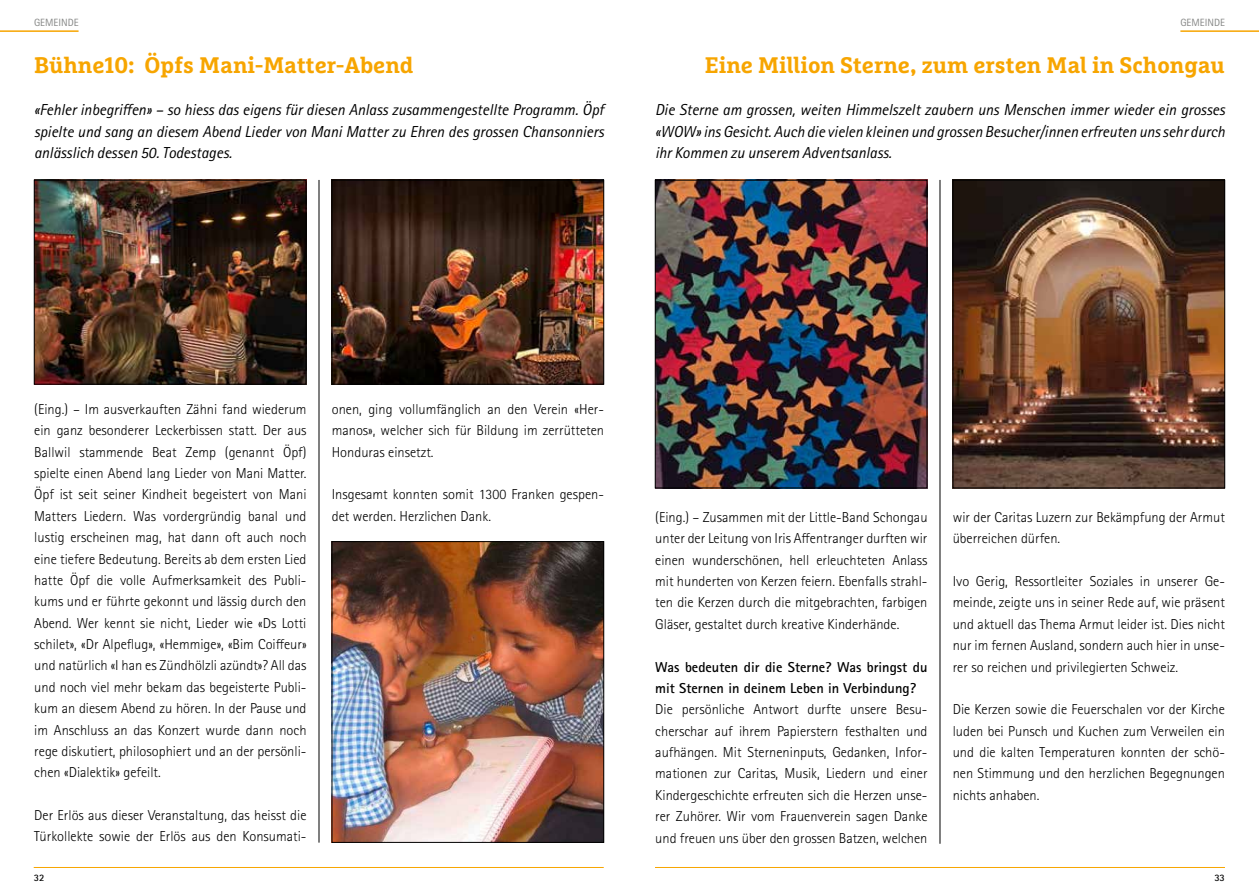
<style>
.page{position:relative;width:1259px;height:893px;background:#fff}
.page>*{position:absolute;margin:0;border:0;box-sizing:border-box;transform-origin:0 0}
.t1{font:700 22.5px "Marselis Slab Pro";color:#f7a500}
.t2{font:italic 15.9px/21.3px "Rotis Sans Serif Std";color:#000;text-align:justify}
.t3{font:300 14.4px/21.5px "Rotis Sans Serif Std";color:#000;text-align:justify}
.t4{font:700 14.4px/21.3px "Rotis Sans Serif Std";color:#000}
.t5{font:10.5px "Rotis Sans Serif Std";color:#868786}
.t6{font:700 9.9px "Rotis Sans Serif Std";color:#000}
</style>
<div class="page">
<hr style="left:0;top:30px;width:79px;height:2px;background:#f7a500">
<hr style="left:34px;top:867px;width:570px;height:1px;background:#f7a500">
<hr style="left:1180px;top:30px;width:79px;height:2px;background:#f7a500">
<hr style="left:655px;top:867px;width:570px;height:1px;background:#f7a500">
<img style="left:657px;top:182px;width:268px;height:304px">
<div style="left:655px;top:180px;width:272px;height:308px;border:1px solid #000"></div>
<hr style="left:939px;top:180px;width:1px;height:664px;background:#000">
<img style="left:954px;top:182px;width:269px;height:304px">
<div style="left:952px;top:180px;width:273px;height:308px;border:1px solid #000"></div>
<img style="left:36px;top:182px;width:268px;height:200px">
<div style="left:34px;top:180px;width:272px;height:204px;border:1px solid #000"></div>
<hr style="left:319px;top:180px;width:1px;height:663px;background:#000">
<img style="left:334px;top:182px;width:268px;height:200px">
<div style="left:332px;top:180px;width:272px;height:204px;border:1px solid #000"></div>
<img style="left:334px;top:543px;width:268px;height:298px">
<div style="left:332px;top:541px;width:272px;height:302px;border:1px solid #000"></div>
<p class="t5" style="left:34px;top:16px;width:46px">GEMEINDE</p>
<h1 class="t1" style="left:34px;top:51px;width:381px">Bühne10: Öpfs Mani-Matter-Abend</h1>
<p class="t2" style="left:34px;top:99px;width:571px">«Fehler inbegriffen» – so hiess das eigens für diesen Anlass zusammengestellte Programm. Öpf spielte und sang an diesem Abend Lieder von Mani Matter zu Ehren des grossen Chansonniers anlässlich dessen 50. Todestages.</p>
<p class="t5" style="left:1180px;top:16px;width:46px">GEMEINDE</p>
<h1 class="t1" style="left:705px;top:51px;width:521px">Eine Million Sterne, zum ersten Mal in Schongau</h1>
<p class="t2" style="left:655px;top:99px;width:571px">Die Sterne am grossen, weiten Himmelszelt zaubern uns Menschen immer wieder ein grosses «WOW» ins Gesicht. Auch die vielen kleinen und grossen Besucher/innen erfreuten uns sehr durch ihr Kommen zu unserem Adventsanlass.</p>
<p class="t3" style="left:34px;top:399px;width:274px">(Eing.) – Im ausverkauften Zähni fand wiederum ein ganz besonderer Leckerbissen statt. Der aus Ballwil stammende Beat Zemp (genannt Öpf) spielte einen Abend lang Lieder von Mani Matter.<br>Öpf ist seit seiner Kindheit begeistert von Mani Matters Liedern. Was vordergründig banal und lustig erscheinen mag, hat dann oft auch noch eine tiefere Bedeutung. Bereits ab dem ersten Lied hatte Öpf die volle Aufmerksamkeit des Publi&shy;kums und er führte gekonnt und lässig durch den Abend. Wer kennt sie nicht, Lieder wie «Ds Lotti schilet», «Dr Alpeflug», «Hemmige», «Bim Coiffeur» und natürlich «I han es Zündhölzli azündt»? All das und noch viel mehr bekam das begeisterte Publi&shy;kum an diesem Abend zu hören. In der Pause und im Anschluss an das Konzert wurde dann noch rege diskutiert, philosophiert und an der persönli&shy;chen «Dialektik» gefeilt.</p>
<p class="t3" style="left:34px;top:805px;width:274px">Der Erlös aus dieser Veranstaltung, das heisst die<br>Türkollekte sowie der Erlös aus den Konsumati-</p>
<p class="t6" style="left:34px;top:871px;width:12px">32</p>
<p class="t3" style="left:332px;top:399px;width:274px">onen, ging vollumfänglich an den Verein «Her&shy;manos», welcher sich für Bildung im zerrütteten Honduras einsetzt.</p>
<p class="t3" style="left:332px;top:484px;width:274px">Insgesamt konnten somit 1300 Franken gespen&shy;det werden. Herzlichen Dank.</p>
<p class="t3" style="left:655px;top:507px;width:274px">(Eing.) – Zusammen mit der Little-Band Schongau unter der Leitung von Iris Affentranger durften wir einen wunderschönen, hell erleuchteten Anlass mit hunderten von Kerzen feiern. Ebenfalls strahl&shy;ten die Kerzen durch die mitgebrachten, farbigen Gläser, gestaltet durch kreative Kinderhände.</p>
<p class="t4" style="left:655px;top:656px;width:274px">Was bedeuten dir die Sterne? Was bringst du mit Sternen in deinem Leben in Verbindung?</p>
<p class="t3" style="left:655px;top:699px;width:274px">Die persönliche Antwort durfte unsere Besu&shy;cherschar auf ihrem Papierstern festhalten und aufhängen. Mit Sterneninputs, Gedanken, Infor&shy;mationen zur Caritas, Musik, Liedern und einer Kindergeschichte erfreuten sich die Herzen unse&shy;rer Zuhörer. Wir vom Frauenverein sagen Danke und freuen uns über den grossen Batzen, welchen</p>
<p class="t3" style="left:952px;top:507px;width:274px">wir der Caritas Luzern zur Bekämpfung der Armut überreichen dürfen.</p>
<p class="t3" style="left:952px;top:571px;width:274px">Ivo Gerig, Ressortleiter Soziales in unserer Ge&shy;meinde, zeigte uns in seiner Rede auf, wie präsent und aktuell das Thema Armut leider ist. Dies nicht nur im fernen Ausland, sondern auch hier in unse&shy;rer so reichen und privilegierten Schweiz.</p>
<p class="t3" style="left:952px;top:699px;width:274px">Die Kerzen sowie die Feuerschalen vor der Kirche luden bei Punsch und Kuchen zum Verweilen ein und die kalten Temperaturen konnten der schö&shy;nen Stimmung und den herzlichen Begegnungen nichts anhaben.</p>
<p class="t6" style="left:1214px;top:871px;width:12px">33</p>
</div>
